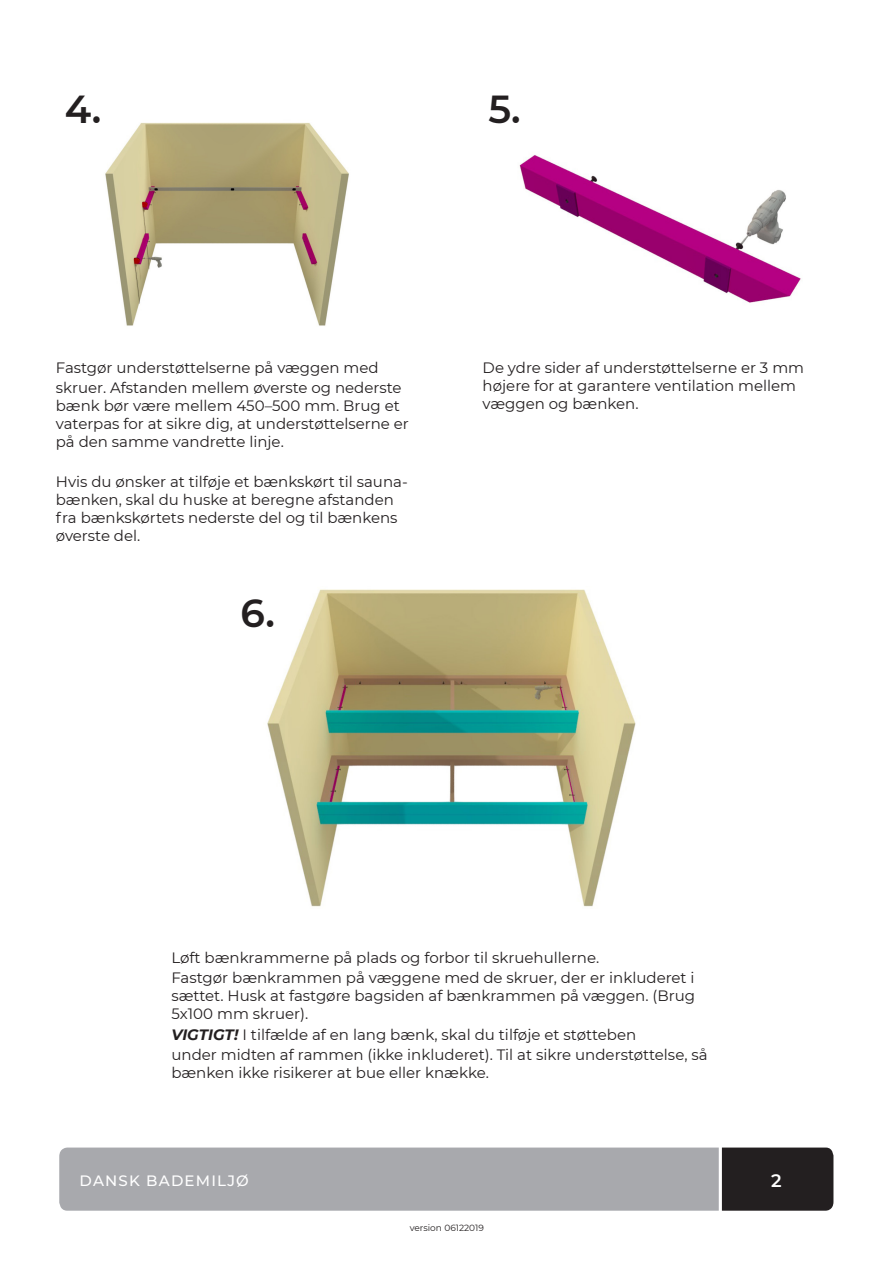
<style>
.page{position:relative;width:893px;height:1263px;background:#fff}
.page>*{position:absolute;margin:0;border:0;box-sizing:border-box;transform-origin:0 0}
.t1{font:600 39px "Montserrat";color:#231f20}
.t2{font:600 18px "Montserrat";color:#fff}
.t3{font:15px/18px "Montserrat";color:#231f20}
.t4{font:500 15px "Montserrat";letter-spacing:.08em;color:#fff}
.t5{font:9px "Montserrat";color:#231f20}
.s1{font-weight:700;font-style:italic}
</style>
<div class="page">
<svg style="left:59px;top:1147px;width:774px;height:64px;background:#97989b"></svg>
<img style="left:519px;top:155px;width:282px;height:148px">
<img style="left:267px;top:589px;width:369px;height:318px">
<img style="left:105px;top:122px;width:244px;height:204px">
<p class="t1" style="left:65px;top:81px;width:38px">4.</p>
<p class="t1" style="left:488px;top:81px;width:34px">5.</p>
<p class="t3" style="left:56px;top:358px;width:324px">Fastgør understøttelserne på væggen med</p>
<p class="t3" style="left:56px;top:378px;width:354px">skruer. Afstanden mellem øverste og nederste bænk bør være mellem 450–500 mm. Brug et vaterpas for at sikre dig, at understøttelserne er på den samme vandrette linje.</p>
<p class="t3" style="left:56px;top:472px;width:353px">Hvis du ønsker at tilføje et bænkskørt til sauna&shy;bænken, skal du huske at beregne afstanden fra bænkskørtets nederste del og til bænkens øverste del.</p>
<p class="t1" style="left:240px;top:586px;width:36px">6.</p>
<p class="t3" style="left:483px;top:358px;width:323px">De ydre sider af understøttelserne er 3 mm højere for at garantere ventilation mellem væggen og bænken.</p>
<p class="t3" style="left:171px;top:948px;width:429px">Løft bænkrammerne på plads og forbor til skruehullerne.</p>
<p class="t3" style="left:171px;top:968px;width:525px;text-align:justify">Fastgør bænkrammen på væggene med de skruer, der er inkluderet i sættet. Husk at fastgøre bagsiden af bænkrammen på væggen. (Brug 5x100 mm skruer).</p>
<p class="t3" style="left:171px;top:1025px;width:466px"><span class="s1">VIGTIGT!</span> I tilfælde af en lang bænk, skal du tilføje et støtteben</p>
<p class="t3" style="left:171px;top:1045px;width:538px">under midten af rammen (ikke inkluderet). Til at sikre understøttelse, så bænken ikke risikerer at bue eller knække.</p>
<p class="t4" style="left:80px;top:1170px;width:171px">DANSK BADEMILJØ</p>
<p class="t2" style="left:771px;top:1167px;width:12px">2</p>
<p class="t5" style="left:410px;top:1222px;width:76px">version 06122019</p>
</div>
